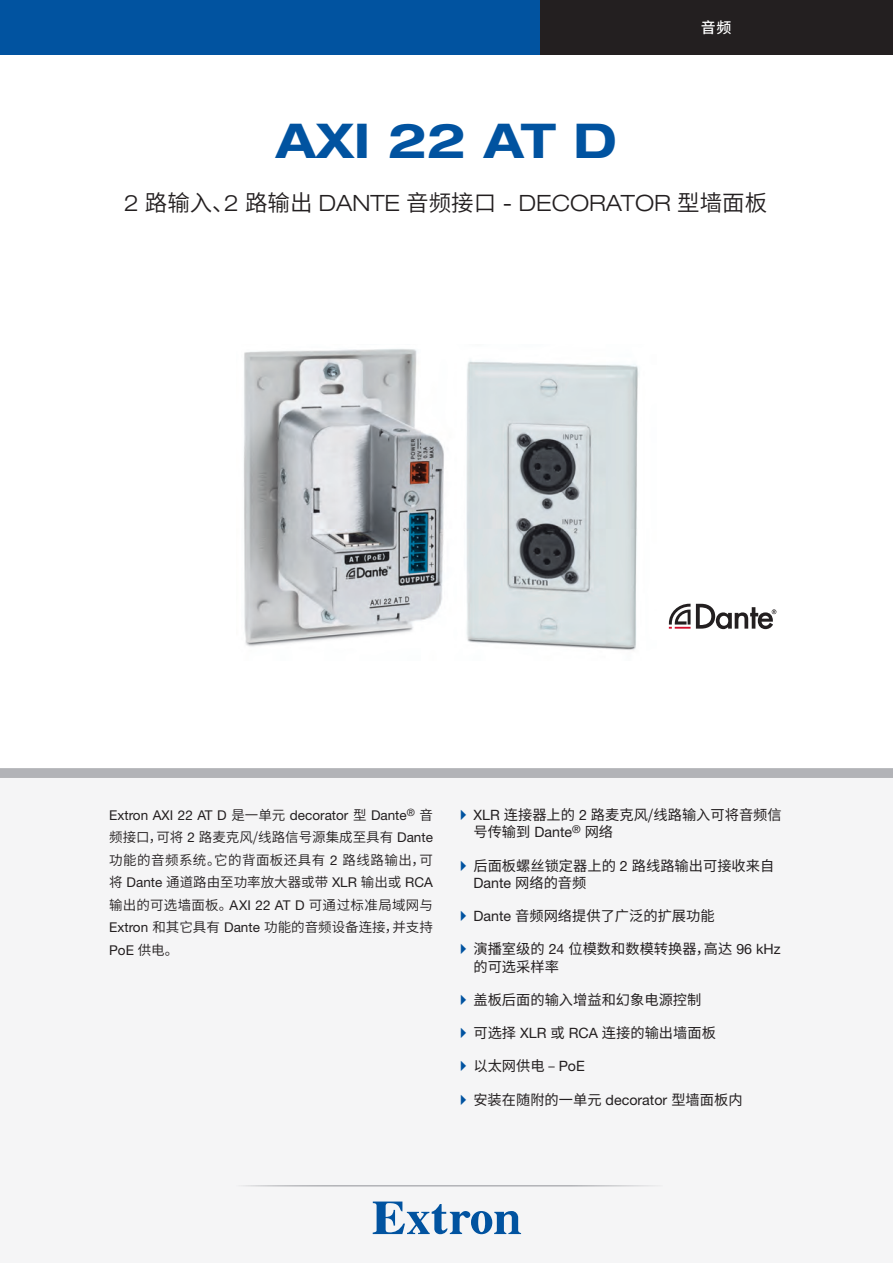
<style>
.page{position:relative;width:893px;height:1263px;background:#fff}
.page>*{position:absolute;margin:0;border:0;box-sizing:border-box;transform-origin:0 0}
.cover_product_name{font:700 expanded 48px "Helvetica Neue LT Std";color:#0153a0}
.cover_product_subti{font:300 expanded 22.5px "Helvetica Neue LT Std";color:#231f20}
.cover_category{font:500 15px "Source Han Sans CN";color:#fff}
.t1{font:14.25px/17.1px "Source Han Sans CN";color:#231f20}
.cover_teaser_paragr{font:13.5px/22.5px "Source Han Sans CN";color:#231f20;text-align:justify}
.s1{font-family:"Source Han Sans CN";font-weight:400;font-stretch:normal}
.s2{font-family:"Helvetica Neue LT Std"}
</style>
<div class="page">
<div style="left:0;top:768px;width:893px;height:467px;background:#f5f5f6"></div>
<svg style="left:373px;top:1201px;width:148px;height:33px"></svg>
<hr style="left:231px;top:1185px;width:432px;height:1px;background:#b2b3b7">
<div style="left:0;top:0;width:554px;height:54px;background:#0153a0"></div>
<div style="left:540px;top:0;width:353px;height:54px;background:#231f20"></div>
<img style="left:244px;top:349px;width:395px;height:302px">
<svg style="left:669px;top:604px;width:107px;height:25px"></svg>
<svg style="left:461px;top:810px;width:5px;height:10px"></svg>
<svg style="left:461px;top:860px;width:5px;height:11px"></svg>
<svg style="left:461px;top:911px;width:5px;height:10px"></svg>
<svg style="left:461px;top:944px;width:5px;height:10px"></svg>
<svg style="left:461px;top:994px;width:5px;height:11px"></svg>
<svg style="left:461px;top:1028px;width:5px;height:10px"></svg>
<svg style="left:461px;top:1061px;width:5px;height:10px"></svg>
<svg style="left:461px;top:1094px;width:5px;height:11px"></svg>
<p class="cover_category" style="left:701px;top:19px;width:32px">音频</p>
<p class="cover_product_name" style="left:276px;top:110px;width:343px">AXI 22 AT D</p>
<p class="cover_product_subti" style="left:124px;top:190px;width:645px">2 <span class="s1">路输入、</span>2 <span class="s1">路输出</span> DANTE <span class="s1">音频接口</span> - DECORATOR <span class="s1">型墙面板</span></p>
<p class="cover_teaser_paragr" style="left:109px;top:804px;width:325px"><span class="s2">Extron AXI 22 AT D</span> 是一单元 <span class="s2">decorator</span> 型 <span class="s2">Dante</span><sup>®</sup> 音频接口，可将 <span class="s2">2</span> 路麦克风/线路信号源集成至具有 <span class="s2">Dante</span>功能的音频系统。它的背面板还具有 <span class="s2">2</span> 路线路输出，可将 <span class="s2">Dante</span> 通道路由至功率放大器或带 <span class="s2">XLR</span> 输出或 <span class="s2">RCA</span>输出的可选墙面板。<span class="s2">AXI 22 AT D</span> 可通过标准局域网与<span class="s2">Extron</span> 和其它具有 <span class="s2">Dante</span> 功能的音频设备连接，并支持<span class="s2">PoE</span> 供电。</p>
<p class="t1" style="left:473px;top:807px;width:310px"><span class="s2">XLR</span> 连接器上的 <span class="s2">2</span> 路麦克风/线路输入可将音频信号传输到 <span class="s2">Dante</span><sup>®</sup> 网络</p>
<p class="t1" style="left:473px;top:857px;width:302px">后面板螺丝锁定器上的 <span class="s2">2</span> 路线路输出可接收来自<br><span class="s2">Dante</span> 网络的音频</p>
<p class="t1" style="left:473px;top:908px;width:243px"><span class="s2">Dante</span> 音频网络提供了广泛的扩展功能</p>
<p class="t1" style="left:473px;top:941px;width:309px">演播室级的 <span class="s2">24</span> 位模数和数模转换器，高达 <span class="s2">96 kHz</span>的可选采样率</p>
<p class="t1" style="left:473px;top:991px;width:229px">盖板后面的输入增益和幻象电源控制</p>
<p class="t1" style="left:473px;top:1025px;width:244px">可选择 <span class="s2">XLR</span> 或 <span class="s2">RCA</span> 连接的输出墙面板</p>
<p class="t1" style="left:473px;top:1058px;width:113px">以太网供电 – <span class="s2">PoE</span></p>
<p class="t1" style="left:473px;top:1091px;width:271px">安装在随附的一单元 <span class="s2">decorator</span> 型墙面板内</p>
</div>
